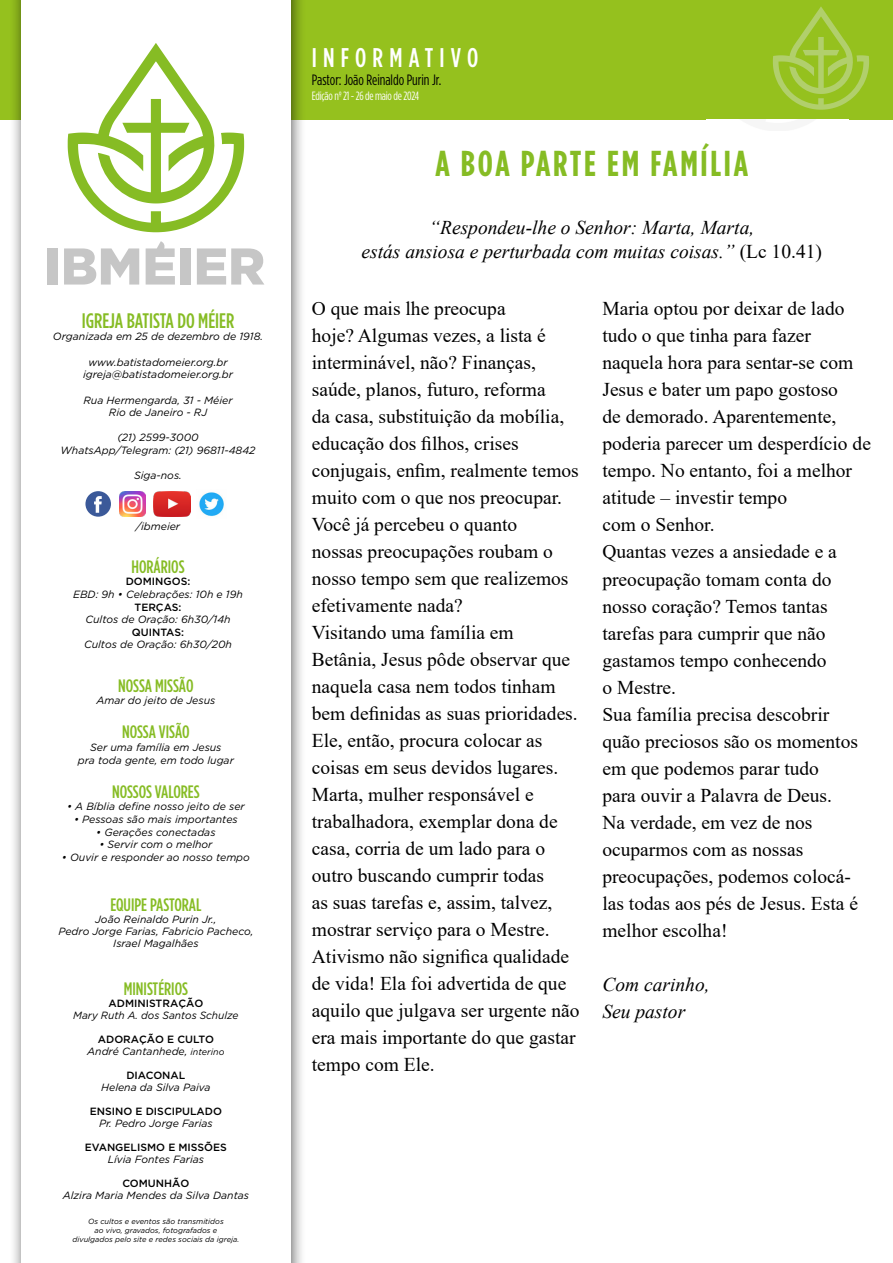
<style>
.page{position:relative;width:893px;height:1263px;background:#fff}
.page>*{position:absolute;margin:0;border:0;box-sizing:border-box;transform-origin:0 0}
.t1{font:700 36px "Gotham Condensed";letter-spacing:.075em;color:#86bc24}
.t2{font:500 27px "Gotham Condensed";letter-spacing:.23em;color:#fff}
.t3{font:500 21px "Gotham Condensed";color:#86bc24}
.t4{font:19.5px/27px "Times New Roman";color:#000}
.t5{font:italic 19.5px/27px "Times New Roman";color:#000}
.t6{font:500 18px "Gotham Condensed";color:#86bc24}
.t7{font:15px "Gotham Condensed";color:#000}
.t8{font:12px "Gotham Condensed";letter-spacing:-.02em;color:#fff}
.t9{font:italic 10.5px/12.6px "Gotham";color:#000;text-align:center}
.t10{font:500 10.5px "Gotham";color:#000}
.t11{font:italic 7.5px/9px "Gotham";color:#000;text-align:center}
.s1{font-weight:500;font-style:normal}
.s2{font-size:9px}
.s3{font-style:normal}
</style>
<div class="page">
<div style="left:0;top:0;width:893px;height:119px;background:#95c11e"></div>
<div style="left:9px;top:0;width:298px;height:1263px;background:#000;opacity:.64"></div>
<div style="left:21px;top:0;width:270px;height:1263px;background:#fff"></div>
<svg style="left:68px;top:43px;width:176px;height:189px"></svg>
<div style="left:47px;top:248px;width:10px;height:37px;background:#c6c6c6"></div>
<svg style="left:64px;top:248px;width:75px;height:37px"></svg>
<div style="left:180px;top:248px;width:10px;height:37px;background:#c6c6c6"></div>
<svg style="left:197px;top:248px;width:67px;height:37px"></svg>
<svg style="left:146px;top:241px;width:29px;height:44px"></svg>
<svg style="left:773px;top:6px;width:96px;height:104px"></svg>
<img style="left:120px;top:491px;width:25px;height:26px">
<img style="left:199px;top:492px;width:25px;height:25px">
<div style="left:85px;top:491px;width:26px;height:26px;background:#3b5999;border-radius:50%"></div>
<svg style="left:94px;top:496px;width:8px;height:17px"></svg>
<img style="left:154px;top:491px;width:36px;height:26px">
<p class="t3" style="left:82px;top:309px;width:154px">IGREJA BATISTA DO MÉIER</p>
<p class="t9" style="left:53px;top:330px;width:212px">Organizada em 25 de dezembro de 1918.</p>
<p class="t9" style="left:83px;top:356px;width:152px">www.batistadomeier.org.br igreja@batistadomeier.org.br</p>
<p class="t9" style="left:83px;top:393px;width:151px">Rua Hermengarda, 31 - Méier<br>Rio de Janeiro - RJ</p>
<p class="t9" style="left:61px;top:431px;width:196px">(21) 2599-3000<br>WhatsApp/Telegram: (21) 96811-4842</p>
<p class="t9" style="left:134px;top:469px;width:49px">Siga-nos.</p>
<p class="t9" style="left:136px;top:519px;width:46px">/ibmeier</p>
<p class="t6" style="left:131px;top:556px;width:55px">HORÁRIOS</p>
<p class="t10" style="left:126px;top:576px;width:66px">DOMINGOS:</p>
<p class="t9" style="left:73px;top:588px;width:171px">EBD: 9h • Celebrações: 10h e 19h</p>
<p class="t10" style="left:135px;top:601px;width:49px">TERÇAS:</p>
<p class="t9" style="left:85px;top:613px;width:147px">Cultos de Oração: 6h30/14h</p>
<p class="t10" style="left:132px;top:626px;width:54px">QUINTAS:</p>
<p class="t9" style="left:84px;top:638px;width:150px">Cultos de Oração: 6h30/20h</p>
<p class="t6" style="left:118px;top:675px;width:77px">NOSSA MISSÃO</p>
<p class="t9" style="left:96px;top:694px;width:120px">Amar do jeito de Jesus</p>
<p class="t6" style="left:122px;top:722px;width:69px">NOSSA VISÃO</p>
<p class="t9" style="left:78px;top:741px;width:157px">Ser uma família em Jesus<br>pra toda gente, em todo lugar</p>
<p class="t6" style="left:112px;top:781px;width:89px">NOSSOS VALORES</p>
<p class="t9" style="left:67px;top:800px;width:179px">• A Bíblia define nosso jeito de ser</p>
<p class="t9" style="left:74px;top:813px;width:165px">• Pessoas são mais importantes</p>
<p class="t9" style="left:96px;top:825px;width:121px">• Gerações conectadas</p>
<p class="t9" style="left:99px;top:838px;width:115px">• Servir com o melhor</p>
<p class="t9" style="left:62px;top:851px;width:190px">• Ouvir e responder ao nosso tempo</p>
<p class="t6" style="left:110px;top:894px;width:92px">EQUIPE PASTORAL</p>
<p class="t9" style="left:58px;top:913px;width:196px;line-height:12px">João Reinaldo Purin Jr.,<br>Pedro Jorge Farias, Fabricio Pacheco,<br>Israel Magalhães</p>
<p class="t6" style="left:124px;top:978px;width:66px">MINISTÉRIOS</p>
<p class="t10" style="left:109px;top:997px;width:96px">ADMINISTRAÇÃO</p>
<p class="t9" style="left:73px;top:1008px;width:167px">Mary Ruth A. dos Santos Schulze</p>
<p class="t9" style="left:87px;top:1033px;width:139px;line-height:12px"><span class="s1">ADORAÇÃO E CULTO<br></span>André Cantanhede, <span class="s2">interino</span></p>
<p class="t10" style="left:126px;top:1069px;width:60px">DIACONAL</p>
<p class="t9" style="left:101px;top:1080px;width:111px">Helena da Silva Paiva</p>
<p class="t10" style="left:90px;top:1105px;width:134px">ENSINO E DISCIPULADO</p>
<p class="t9" style="left:99px;top:1116px;width:115px">Pr. Pedro Jorge Farias</p>
<p class="t10" style="left:85px;top:1141px;width:144px">EVANGELISMO E MISSÕES</p>
<p class="t9" style="left:108px;top:1152px;width:98px">Lívia Fontes Farias</p>
<p class="t10" style="left:122px;top:1177px;width:69px">COMUNHÃO</p>
<p class="t9" style="left:63px;top:1188px;width:188px">Alzira Maria Mendes da Silva Dantas</p>
<p class="t11" style="left:73px;top:1216px;width:168px">Os cultos e eventos são transmitidos<br>ao vivo, gravados, fotografados e<br>divulgados pelo site e redes sociais da igreja.</p>
<h2 class="t2" style="left:312px;top:43px;width:168px">INFORMATIVO</h2>
<p class="t7" style="left:312px;top:72px;width:131px">Pastor: João Reinaldo Purin Jr.</p>
<p class="t8" style="left:312px;top:89px;width:109px">Edição nº 21 - 26 de maio de 2024</p>
<h1 class="t1" style="left:435px;top:144px;width:314px">A BOA PARTE EM FAMÍLIA</h1>
<p class="t5" style="left:362px;top:216px;width:462px;line-height:23.4px;text-align:center">“Respondeu-lhe o Senhor: Marta, Marta,<br>estás ansiosa e perturbada com muitas coisas.” <span class="s3">(Lc 10.41)</span></p>
<p class="t4" style="left:312px;top:294px;width:269px">O que mais lhe preocupa<br>hoje? Algumas vezes, a lista é interminável, não? Finanças, saúde, planos, futuro, reforma<br>da casa, substituição da mobília, educação dos filhos, crises conjugais, enfim, realmente temos muito com o que nos preocupar.<br>Você já percebeu o quanto<br>nossas preocupações roubam o nosso tempo sem que realizemos efetivamente nada?<br>Visitando uma família em<br>Betânia, Jesus pôde observar que naquela casa nem todos tinham bem definidas as suas prioridades.<br>Ele, então, procura colocar as coisas em seus devidos lugares.<br>Marta, mulher responsável e trabalhadora, exemplar dona de casa, corria de um lado para o outro buscando cumprir todas<br>as suas tarefas e, assim, talvez, mostrar serviço para o Mestre.<br>Ativismo não significa qualidade de vida! Ela foi advertida de que aquilo que julgava ser urgente não era mais importante do que gastar tempo com Ele.</p>
<p class="t4" style="left:602px;top:295px;width:270px">Maria optou por deixar de lado tudo o que tinha para fazer naquela hora para sentar-se com<br>Jesus e bater um papo gostoso<br>de demorado. Aparentemente, poderia parecer um desperdício de tempo. No entanto, foi a melhor atitude – investir tempo<br>com o Senhor.<br>Quantas vezes a ansiedade e a preocupação tomam conta do nosso coração? Temos tantas tarefas para cumprir que não gastamos tempo conhecendo<br>o Mestre.<br>Sua família precisa descobrir quão preciosos são os momentos em que podemos parar tudo<br>para ouvir a Palavra de Deus.<br>Na verdade, em vez de nos ocuparmos com as nossas preocupações, podemos colocá&shy;las todas aos pés de Jesus. Esta é melhor escolha!</p>
<p class="t5" style="left:602px;top:970px;width:109px">Com carinho,<br>Seu pastor</p>
</div>
